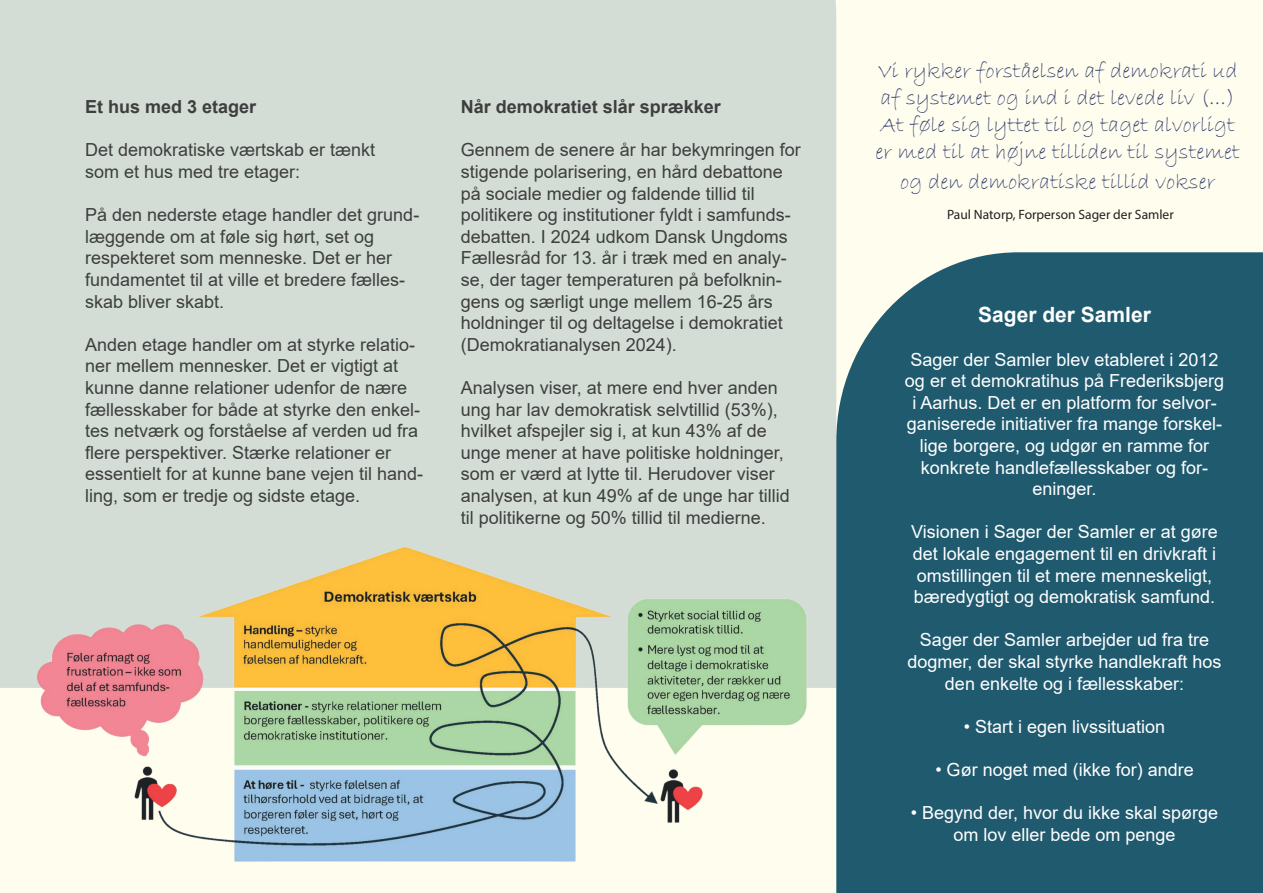
<style>
.page{position:relative;width:1263px;height:893px;background:#fffdee}
.page>*{position:absolute;margin:0;border:0;box-sizing:border-box;transform-origin:0 0}
.t1{font:22.5px/27px "Bradley Hand ITC";color:#364170}
.t2{font:700 21px "Arial";color:#fff}
.t3{font:18px/21.6px "Arial";color:#3e3e3f}
.t4{font:18px/21.6px "Arial";color:#fff;text-align:center}
.t5{font:700 18px "Arial";color:#3e3e3f}
.t6{font:13.5px "Myriad Pro";color:#231f20}
</style>
<div class="page">
<div style="left:836px;top:252px;width:427px;height:641px;background:#205a6f"></div>
<div style="left:0;top:0;width:836px;height:688px;background:#d3ddd5"></div>
<img style="left:21px;top:418px;width:809px;height:444px">
<p class="t5" style="left:85px;top:94px;width:173px">Et hus med 3 etager</p>
<p class="t3" style="left:85px;top:139px;width:292px">Det demokratiske værtskab er tænkt som et hus med tre etager:</p>
<p class="t3" style="left:85px;top:204px;width:336px">På den nederste etage handler det grund&shy;læggende om at føle sig hørt, set og respekteret som menneske. Det er her fundamentet til at ville et bredere fælles&shy;skab bliver skabt.</p>
<p class="t3" style="left:85px;top:333px;width:340px">Anden etage handler om at styrke relatio&shy;ner mellem mennesker. Det er vigtigt at kunne danne relationer udenfor de nære fællesskaber for både at styrke den enkel&shy;tes netværk og forståelse af verden ud fra flere perspektiver. Stærke relationer er essentielt for at kunne bane vejen til hand&shy;ling, som er tredje og sidste etage.</p>
<p class="t5" style="left:461px;top:94px;width:262px">Når demokratiet slår sprækker</p>
<p class="t3" style="left:461px;top:139px;width:342px">Gennem de senere år har bekymringen for stigende polarisering, en hård debattone på sociale medier og faldende tillid til politikere og institutioner fyldt i samfunds&shy;debatten. I 2024 udkom Dansk Ungdoms Fællesråd for 13. år i træk med en analy&shy;se, der tager temperaturen på befolknin&shy;gens og særligt unge mellem 16-25 års holdninger til og deltagelse i demokratiet (Demokratianalysen 2024).</p>
<p class="t3" style="left:461px;top:377px;width:331px">Analysen viser, at mere end hver anden ung har lav demokratisk selvtillid (53%), hvilket afspejler sig i, at kun 43% af de unge mener at have politiske holdninger, som er værd at lytte til. Herudover viser analysen, at kun 49% af de unge har tillid til politikerne og 50% tillid til medierne.</p>
<p class="t1" style="left:875px;top:57px;width:366px">Vi rykker forståelsen af demokrati ud af systemet og ind i det levede liv (...)<br>At føle sig lyttet til og taget alvorligt er med til at højne tilliden til systemet</p>
<p class="t1" style="left:900px;top:169px;width:317px">og den demokratiske tillid vokser</p>
<p class="t6" style="left:947px;top:206px;width:228px">Paul Natorp, Forperson Sager der Samler</p>
<p class="t2" style="left:978px;top:300px;width:174px">Sager der Samler</p>
<p class="t4" style="left:905px;top:348px;width:321px">Sager der Samler blev etableret i 2012 og er et demokratihus på Frederiksbjerg i Aarhus. Det er en platform for selvor&shy;ganiserede initiativer fra mange forskel&shy;lige borgere, og udgør en ramme for konkrete handlefællesskaber og for&shy;eninger.</p>
<p class="t4" style="left:911px;top:521px;width:308px;text-align:left">Visionen i Sager der Samler er at gøre det lokale engagement til en drivkraft i omstillingen til et mere menneskeligt, bæredygtigt og demokratisk samfund.</p>
<p class="t4" style="left:907px;top:629px;width:316px">Sager der Samler arbejder ud fra tre dogmer, der skal styrke handlekraft hos den enkelte og i fællesskaber:</p>
<p class="t4" style="left:964px;top:716px;width:203px">• Start i egen livssituation</p>
<p class="t4" style="left:935px;top:759px;width:260px">• Gør noget med (ikke for) andre</p>
<p class="t4" style="left:911px;top:802px;width:309px">• Begynd der, hvor du ikke skal spørge om lov eller bede om penge</p>
</div>
